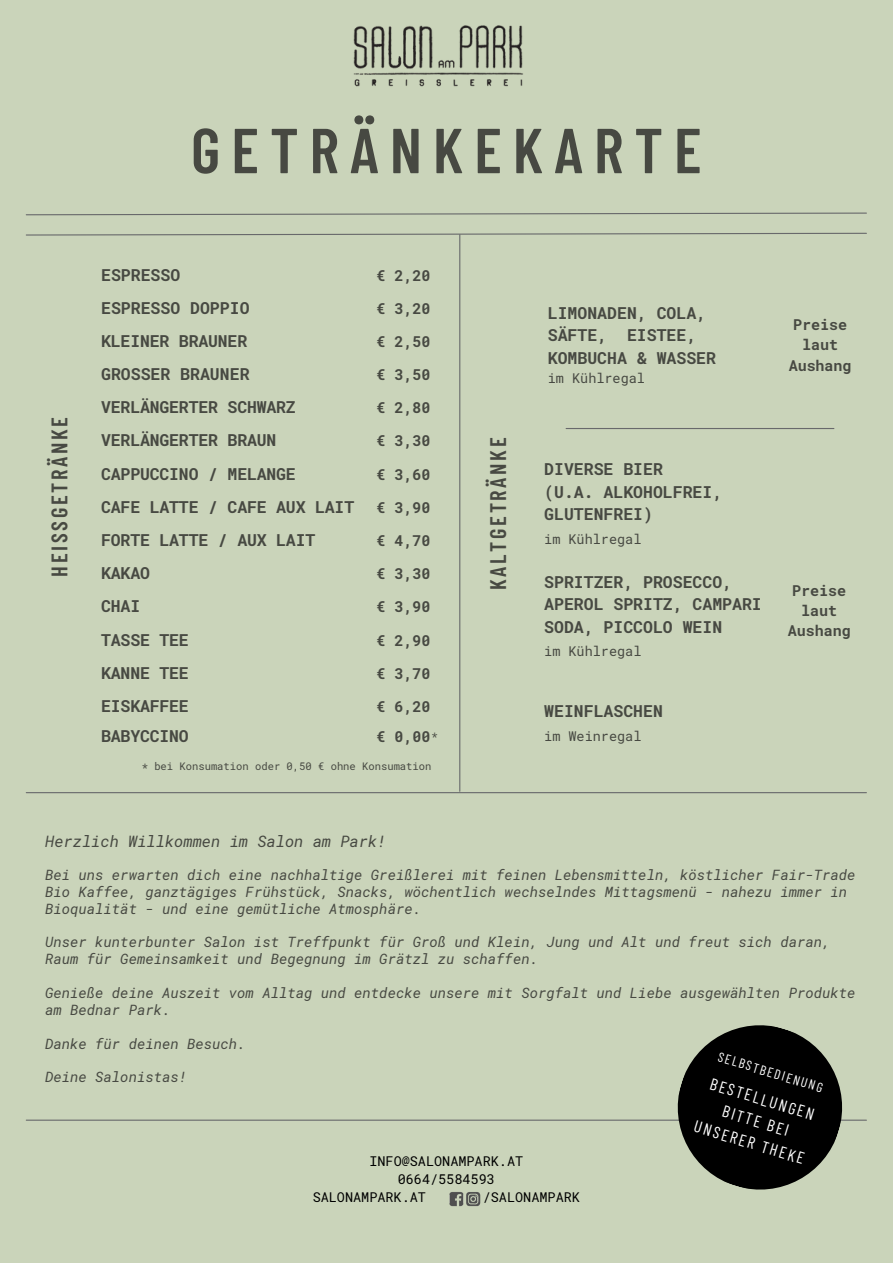
<style>
.page{position:relative;width:893px;height:1264px;background:#fff}
.page>*{position:absolute;margin:0;border:0;box-sizing:border-box;transform-origin:0 0}
.t1{font:600 63.3px "Barlow Condensed";letter-spacing:.175em;color:#474942}
.t2{font:600 22.5px "Barlow Condensed";letter-spacing:.115em;color:#474942}
.t3{font:700 16.5px/22.5px "Roboto Mono";color:#474942}
.t4{font:16.5px/22.5px "Barlow Condensed";color:#fff;text-align:center}
.t5{font:italic 15.75px "Roboto Mono";color:#474942}
.t6{font:700 15px/20.2px "Roboto Mono";color:#474942;text-align:center}
.t7{font:italic 14.25px/16.8px "Roboto Mono";color:#474942}
.t8{font:13.5px "Roboto Mono";color:#000}
.t9{font:13.5px "Roboto Mono";color:#474942}
.t10{font:13.5px "Barlow Condensed";color:#fff}
.t11{font:10.5px "Roboto Mono";color:#474942}
</style>
<div class="page">
<div style="left:0;top:0;width:892px;height:1262px;background:#cad4ba"></div>
<svg style="left:25px;top:212px;width:842px;height:4px"></svg>
<hr style="left:459px;top:235px;width:1px;height:556px;background:#68696b">
<svg style="left:26px;top:232px;width:841px;height:4px"></svg>
<hr style="left:566px;top:428px;width:267px;height:1px;background:#68696b">
<hr style="left:26px;top:792px;width:840px;height:1px;background:#68696b">
<img style="left:353px;top:25px;width:170px;height:62px">
<hr style="left:26px;top:1119px;width:840px;height:1px;background:#68696b">
<svg style="left:668px;top:1025px;width:183px;height:165px"></svg>
<img style="left:449px;top:1192px;width:32px;height:15px">
<p class="t1" style="left:191px;top:110px;width:512px">GETRÄNKEKARTE</p>
<p class="t2" style="left:45px;top:576px;width:161px;rotate:-90deg">HEISSGETRÄNKE</p>
<p class="t3" style="left:101px;top:263px;width:81px">ESPRESSO</p>
<p class="t6" style="left:376px;top:264px;width:55px">€ 2,20</p>
<p class="t3" style="left:101px;top:296px;width:150px">ESPRESSO DOPPIO</p>
<p class="t6" style="left:376px;top:298px;width:55px">€ 3,20</p>
<p class="t3" style="left:101px;top:329px;width:147px">KLEINER BRAUNER</p>
<p class="t6" style="left:376px;top:331px;width:55px">€ 2,50</p>
<p class="t3" style="left:101px;top:362px;width:150px">GROSSER BRAUNER</p>
<p class="t6" style="left:376px;top:364px;width:55px">€ 3,50</p>
<p class="t3" style="left:101px;top:395px;width:196px">VERLÄNGERTER SCHWARZ</p>
<p class="t6" style="left:376px;top:397px;width:55px">€ 2,80</p>
<p class="t3" style="left:101px;top:429px;width:177px">VERLÄNGERTER BRAUN</p>
<p class="t6" style="left:376px;top:430px;width:55px">€ 3,30</p>
<p class="t3" style="left:101px;top:462px;width:196px">CAPPUCCINO / MELANGE</p>
<p class="t6" style="left:376px;top:463px;width:55px">€ 3,60</p>
<p class="t3" style="left:101px;top:495px;width:254px">CAFE LATTE / CAFE AUX LAIT</p>
<p class="t6" style="left:376px;top:497px;width:55px">€ 3,90</p>
<p class="t3" style="left:101px;top:528px;width:216px">FORTE LATTE / AUX LAIT</p>
<p class="t6" style="left:376px;top:530px;width:55px">€ 4,70</p>
<p class="t3" style="left:101px;top:561px;width:50px">KAKAO</p>
<p class="t6" style="left:376px;top:563px;width:55px">€ 3,30</p>
<p class="t3" style="left:101px;top:594px;width:41px">CHAI</p>
<p class="t6" style="left:376px;top:596px;width:55px">€ 3,90</p>
<p class="t3" style="left:101px;top:628px;width:89px">TASSE TEE</p>
<p class="t6" style="left:376px;top:629px;width:55px">€ 2,90</p>
<p class="t3" style="left:101px;top:661px;width:89px">KANNE TEE</p>
<p class="t6" style="left:376px;top:662px;width:55px">€ 3,70</p>
<p class="t3" style="left:101px;top:694px;width:89px">EISKAFFEE</p>
<p class="t6" style="left:376px;top:696px;width:55px">€ 6,20</p>
<p class="t3" style="left:101px;top:724px;width:89px">BABYCCINO</p>
<p class="t6" style="left:376px;top:725px;width:55px">€ 0,00</p>
<p class="t11" style="left:431px;top:727px;width:8px">*</p>
<p class="t11" style="left:142px;top:759px;width:291px">* bei Konsumation oder 0,50 € ohne Konsumation</p>
<p class="t2" style="left:483px;top:590px;width:154px;rotate:-90deg">KALTGETRÄNKE</p>
<p class="t3" style="left:548px;top:301px;width:160px">LIMONADEN, COLA,</p>
<p class="t3" style="left:548px;top:323px;width:170px">SÄFTE, EISTEE,<br>KOMBUCHA &amp; WASSER</p>
<p class="t9" style="left:548px;top:369px;width:99px">im Kühlregal</p>
<p class="t6" style="left:788px;top:314px;width:64px">Preise laut<br>Aushang</p>
<p class="t3" style="left:544px;top:457px;width:120px">DIVERSE BIER</p>
<p class="t3" style="left:544px;top:480px;width:179px">(U.A. ALKOHOLFREI,<br>GLUTENFREI)</p>
<p class="t9" style="left:544px;top:529px;width:99px">im Kühlregal</p>
<p class="t3" style="left:544px;top:570px;width:219px">SPRITZER, PROSECCO,<br>APEROL SPRITZ, CAMPARI<br>SODA, PICCOLO WEIN</p>
<p class="t9" style="left:544px;top:642px;width:99px">im Kühlregal</p>
<p class="t3" style="left:544px;top:699px;width:120px">WEINFLASCHEN</p>
<p class="t9" style="left:544px;top:726px;width:99px">im Weinregal</p>
<p class="t6" style="left:787px;top:580px;width:64px">Preise laut<br>Aushang</p>
<p class="t5" style="left:45px;top:830px;width:343px">Herzlich Willkommen im Salon am Park!</p>
<p class="t7" style="left:45px;top:865px;width:811px">Bei uns erwarten dich eine nachhaltige Greißlerei mit feinen Lebensmitteln, köstlicher Fair-Trade<br>Bio Kaffee, ganztägiges Frühstück, Snacks, wöchentlich wechselndes Mittagsmenü - nahezu immer in<br>Bioqualität - und eine gemütliche Atmosphäre.</p>
<p class="t7" style="left:45px;top:933px;width:786px">Unser kunterbunter Salon ist Treffpunkt für Groß und Klein, Jung und Alt und freut sich daran,<br>Raum für Gemeinsamkeit und Begegnung im Grätzl zu schaffen.</p>
<p class="t7" style="left:45px;top:983px;width:811px">Genieße deine Auszeit vom Alltag und entdecke unsere mit Sorgfalt und Liebe ausgewählten Produkte am Bednar Park.</p>
<p class="t7" style="left:45px;top:1034px;width:202px">Danke für deinen Besuch.</p>
<p class="t7" style="left:45px;top:1068px;width:143px">Deine Salonistas!</p>
<p class="t10" style="left:721px;top:1047px;width:110px;rotate:17deg">SELBSTBEDIENUNG</p>
<p class="t4" style="left:704px;top:1092px;width:116px;rotate:17deg">BITTE BEI<br>UNSERER THEKE</p>
<p class="t4" style="left:714px;top:1071px;width:110px;rotate:17deg">BESTELLUNGEN</p>
<p class="t8" style="left:369px;top:1152px;width:155px">INFO@SALONAMPARK.AT</p>
<p class="t8" style="left:397px;top:1170px;width:99px">0664/5584593</p>
<p class="t8" style="left:312px;top:1188px;width:115px">SALONAMPARK.AT</p>
<p class="t8" style="left:482px;top:1188px;width:99px">/SALONAMPARK</p>
</div>
